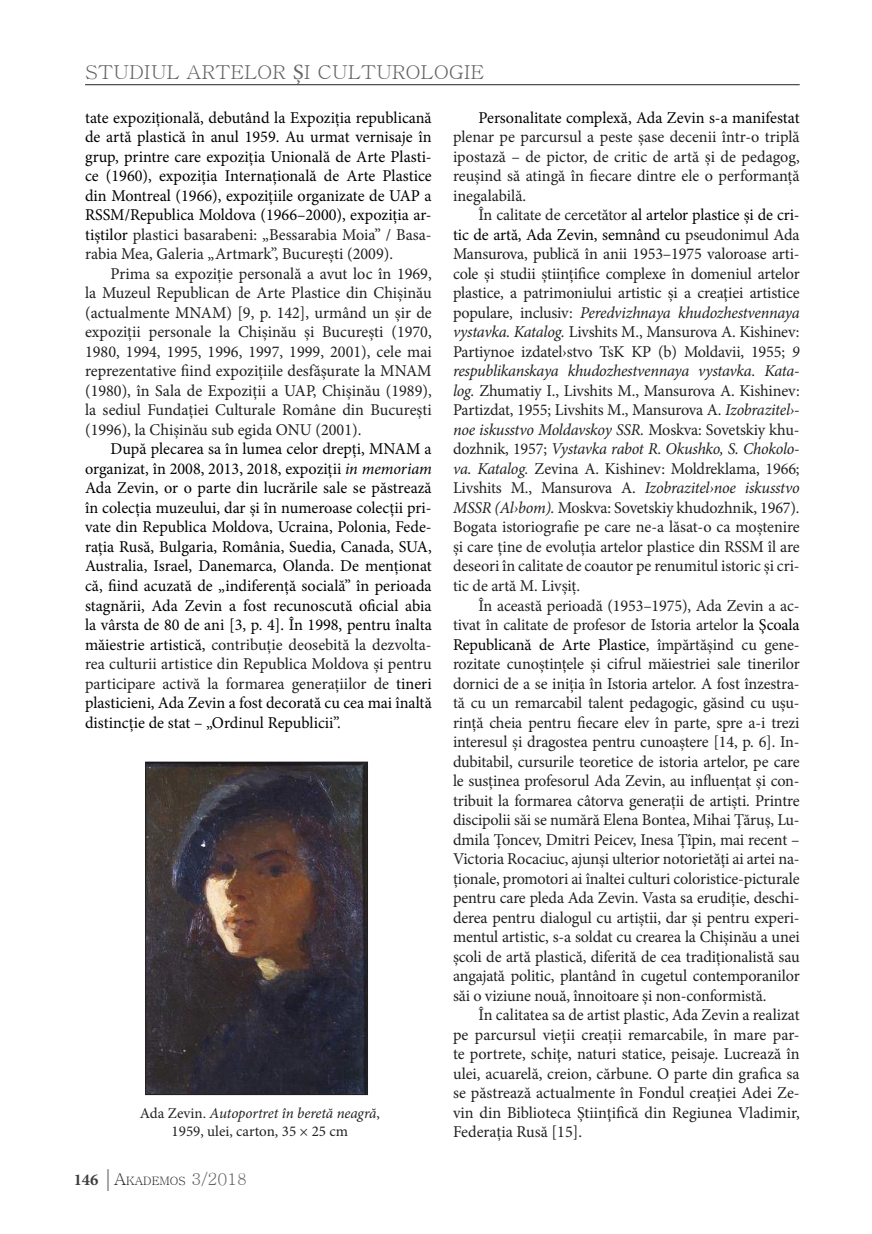
<style>
.page{position:relative;width:872px;height:1234px;background:#fff}
.page>*{position:absolute;margin:0;border:0;box-sizing:border-box;transform-origin:0 0}
.t1{font:19.2px "Batang";color:#636366;scale:1.06 1}
.t2{font:16.5px/19.5px "Minion Pro";letter-spacing:-.005em;color:#231f20;text-align:justify}
.t3{font:16.5px/19.5px "Minion Pro";color:#000;text-align:justify}
.t4{font:15px/18px "Minion Pro";color:#231f20;text-align:center}
.t5{font:11.55px "Batang";color:#231f20}
.s1{font-family:"Minion Pro";font-size:21.6px}
.s2{color:#231f20}
.s3{font-style:italic}
.s4{font-family:"Minion Pro";font-weight:700;font-size:16.5px;color:#3e3e3f}
.s5{font-family:"Garamond";font-size:24px;color:#636366}
.s6{font-size:16.5px}
.s7{font-size:16.5px;color:#636366}
.s8{color:#000}
</style>
<div class="page">
<hr style="left:85px;top:84px;width:714px;height:1px;background:#231f20">
<img style="left:147px;top:763px;width:219px;height:329px">
<div style="left:145px;top:761px;width:223px;height:333px;border:1px solid #231f20"></div>
<p class="t1" style="left:85px;top:62px;width:378px">STUDIUL ARTELOR <span class="s1">Ș</span>I CULTUROLOGIE</p>
<p class="t3" style="left:85px;top:108px;width:348px">tate expozițională, debutând la Expoziția republicană de artă plastică în anul 1959. Au urmat vernisaje în grup, printre care expoziția Unională de Arte Plasti&shy;ce (1960), expoziția Internațională de Arte Plastice din Montreal (1966), expozițiile organizate de UAP a RSSM/Republica Moldova (1966–2000), expoziția ar&shy;tiștilor <span class="s2">plastici basarabeni: „Bessarabia Moia” / Basa&shy;rabia Mea, Galeria „Artmark”, București (2009).</span></p>
<p class="t2" style="left:85px;top:264px;width:348px;text-indent:26px">Prima sa expoziție personală a avut loc în 1969, la Muzeul Republican de Arte Plastice din Chișinău (actualmente MNAM) [9, p. 142], urmând un șir de expoziții personale la Chişinău şi Bucureşti (1970, 1980, 1994, 1995, 1996, 1997, 1999, 2001), cele mai reprezentative fiind expozițiile desfășurate la MNAM (1980), în Sala de Expoziții a UAP, Chișinău (1989), la sediul Fundației Culturale Române din București (1996), la Chișinău sub egida ONU (2001).</p>
<p class="t3" style="left:85px;top:439px;width:348px;text-indent:26px">După plecarea sa în lumea celor drepți, MNAM a organizat, în 2008, 2013, 2018, expoziții <span class="s3">in memoriam </span>Ada Zevin, or o parte din lucrările sale se păstrează în colecția muzeului, dar și în numeroase colecții pri&shy;vate din Republica Moldova, Ucraina, Polonia, Fede&shy;rația Rusă, Bulgaria, România, Suedia, Canada, SUA, Australia, Israel, Danemarca, Olanda. De menționat că, fiind acuzată de „indiferență socială” în perioada stagnării, Ada Zevin a fost recunoscută oficial abia la vârsta de 80 de ani [3, p. 4]. În 1998, pentru înalta măiestrie artistică, <span class="s2">contribuție deosebită la dezvolta&shy;rea culturii artistice din Republica Moldova și pentru participare activă la formarea generațiilor de</span> tineri plasticieni, Ada Zevin a fost decorată cu cea mai înaltă distincție de stat – „Ordinul Republicii”.</p>
<p class="t4" style="left:140px;top:1103px;width:242px">Ada Zevin. <span class="s3">Autoportret în beretă neagră</span>,<br>1959, ulei, carton, 35 × 25 cm</p>
<p class="t5" style="left:74px;top:1175px;width:175px"><span class="s4">146</span> <span class="s5">|</span><span class="s6">A</span>KADEMOS <span class="s7">3/2018</span></p>
<p class="t3" style="left:478px;top:108px;width:323px">Personalitate complexă, Ada Zevin s-a manifestat</p>
<p class="t2" style="left:453px;top:127px;width:348px">plenar pe parcursul a peste șase decenii într-o triplă ipostază – de pictor, de critic de artă și de pedagog, reușind să atingă în fiecare dintre ele o performanță inegalabilă.</p>
<p class="t2" style="left:453px;top:205px;width:348px;text-indent:26px">În calitate de cercetător <span class="s8">al artelor plastice și de cri&shy;tic de artă, Ada Zevin, semnând cu</span> pseudonimul Ada Mansurova, publică în anii 1953–1975 valoroase arti&shy;cole şi studii științifice complexe în domeniul artelor plastice, a patrimoniului artistic şi a creaţiei artistice populare, inclusiv: <span class="s3">Peredvizhnaya khudozhestvennaya vystavka. Katalog.</span> Livshits M., Mansurova A. Kishinev:<br>Partiynoe izdatel›stvo TsK KP (b) Moldavii, 1955; <span class="s3">9 respublikanskaya khudozhestvennaya vystavka. Kata&shy;log.</span> Zhumatiy I., Livshits M., Mansurova A. Kishinev:<br>Partizdat, 1955; Livshits M., Mansurova A. <span class="s3">Izobrazitel›- noe iskusstvo Moldavskoy SSR.</span> Moskva: Sovetskiy khu&shy;dozhnik, 1957; <span class="s3">Vystavka rabot R. Okushko, S. Chokolo&shy;va. Katalog.</span> Zevina A. Kishinev: Moldreklama, 1966; Livshits M., Mansurova A. <span class="s3">Izobrazitel›noe iskusstvo MSSR (Al›bom).</span> Moskva: Sovetskiy khudozhnik, 1967).<br>Bogata istoriografie pe care ne-a lăsat-o ca moștenire și care ține de evoluția artelor plastice din RSSM îl are deseori în calitate de coautor pe renumitul istoric și cri&shy;tic de artă M. Livșiț.</p>
<p class="t2" style="left:453px;top:595px;width:348px;text-indent:26px">În această perioadă (1953–1975), Ada Zevin a ac&shy;tivat în calitate de profesor de Istoria artelor <span class="s8">la Şcoala Republicană de Arte Plastice</span>, împărtășind cu gene&shy;rozitate cunoștințele și cifrul măiestriei sale tinerilor dornici de a se iniția în Istoria artelor. A fost înzestra&shy;tă cu un remarcabil talent pedagogic, găsind cu ușu&shy;rință cheia pentru fiecare elev în parte, spre a-i trezi interesul și dragostea pentru cunoaștere [14, p. 6]. In&shy;dubitabil, cursurile teoretice de istoria artelor, pe care le susținea profesorul Ada Zevin, au influențat și con&shy;tribuit la formarea câtorva generații de artiști. Printre discipolii săi se numără Elena Bontea, Mihai Țăruș, Lu&shy;dmila Țoncev, Dmitri Peicev, Inesa Țîpin, mai recent – Victoria Rocaciuc, ajunși ulterior notorietăți ai artei na&shy;ționale, promotori ai înaltei culturi coloristice-picturale pentru care pleda Ada Zevin. Vasta sa erudiție, deschi&shy;derea pentru dialogul cu artiștii, dar și pentru experi&shy;mentul artistic, s-a soldat cu crearea la Chișinău a unei școli de artă plastică, diferită de cea tradiționalistă sau angajată politic, plantând în cugetul contemporanilor săi o viziune nouă, înnoitoare și non-conformistă.</p>
<p class="t2" style="left:453px;top:1005px;width:348px;text-indent:26px">În calitatea sa de artist plastic, Ada Zevin a realizat pe parcursul vieţii creații remarcabile, în mare par&shy;te portrete, schiţe, naturi statice, peisaje. Lucrează în ulei, acuarelă, creion, cărbune. O parte din grafica sa se păstrează actualmente în Fondul creaţiei Adei Ze&shy;vin din Biblioteca Ştiinţifică din Regiunea Vladimir, Federația Rusă [15].</p>
</div>
